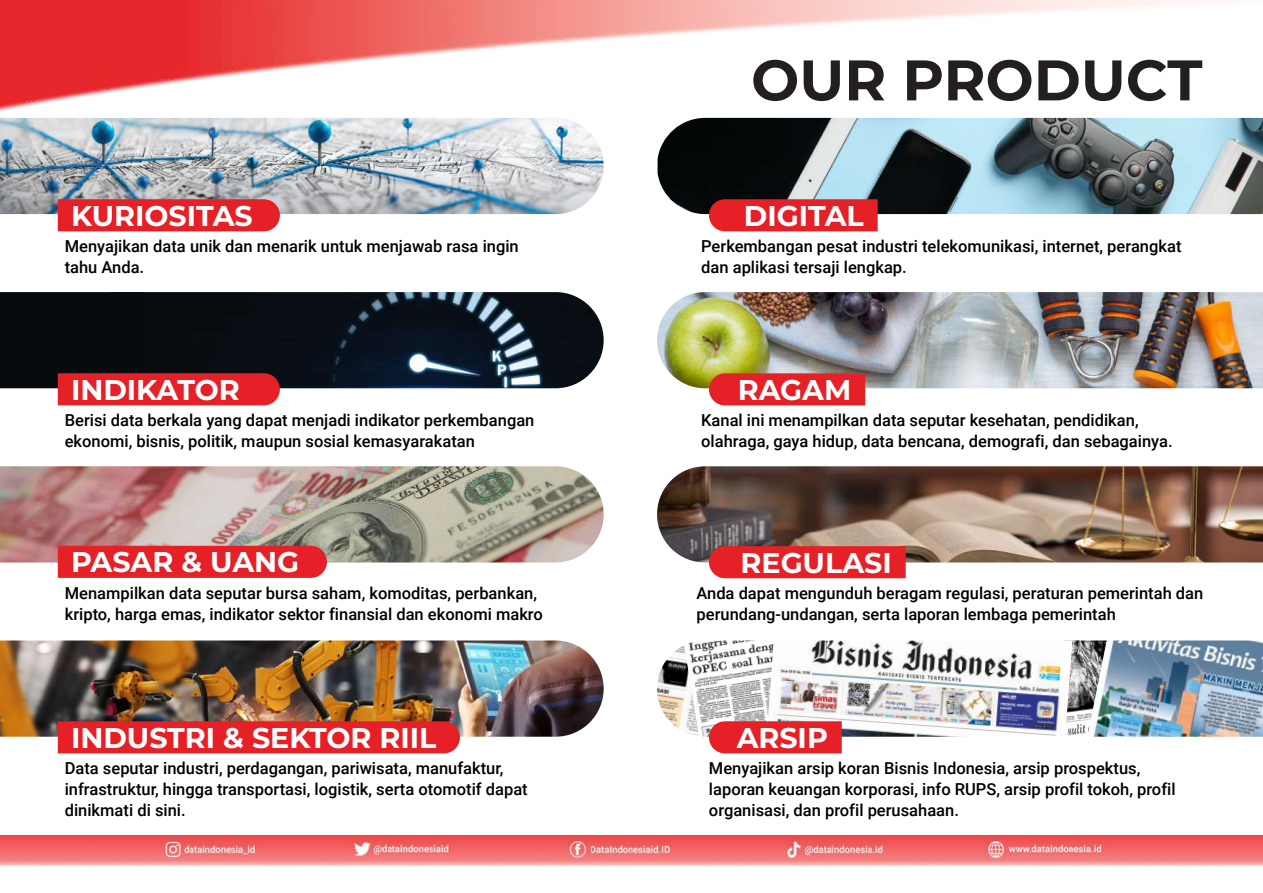
<style>
.page{position:relative;width:1263px;height:893px;background:#fff}
.page>*{position:absolute;margin:0;border:0;box-sizing:border-box;transform-origin:0 0}
.t1{font:700 57px "Montserrat";color:#231f20}
.t2{font:700 28.5px "Montserrat";color:#fff}
.t3{font:500 16.5px/21px "Roboto";color:#000}
</style>
<div class="page">
<img style="left:0;top:0;width:1206px;height:111px">
<img style="left:0;top:835px;width:1263px;height:31px">
<img style="left:0;top:118px;width:604px;height:96px">
<img style="left:143px;top:292px;width:461px;height:96px">
<div style="left:0;top:292px;width:143px;height:96px;background:#070b0e"></div>
<img style="left:0;top:466px;width:604px;height:96px">
<img style="left:0;top:640px;width:604px;height:97px">
<img style="left:657px;top:118px;width:606px;height:96px">
<img style="left:657px;top:292px;width:606px;height:96px">
<img style="left:657px;top:466px;width:606px;height:96px">
<img style="left:657px;top:650px;width:19px;height:77px">
<img style="left:1072px;top:640px;width:191px;height:97px">
<img style="left:676px;top:640px;width:68px;height:97px">
<img style="left:744px;top:640px;width:328px;height:97px">
<div style="left:58px;top:199px;width:222px;height:32px;background:#e52127"></div>
<div style="left:709px;top:199px;width:169px;height:32px;background:#e52127"></div>
<div style="left:709px;top:373px;width:156px;height:32px;background:#e52127"></div>
<div style="left:709px;top:546px;width:197px;height:32px;background:#e52127"></div>
<div style="left:709px;top:721px;width:133px;height:32px;background:#e52127"></div>
<div style="left:58px;top:373px;width:222px;height:32px;background:#e52127"></div>
<div style="left:58px;top:546px;width:269px;height:32px;background:#e52127"></div>
<div style="left:58px;top:721px;width:402px;height:32px;background:#e52127"></div>
<h1 class="t1" style="left:751px;top:42px;width:453px">OUR PRODUCT</h1>
<h2 class="t2" style="left:71px;top:197px;width:183px">KURIOSITAS</h2>
<h2 class="t2" style="left:744px;top:197px;width:121px">DIGITAL</h2>
<p class="t3" style="left:65px;top:235px;width:455px">Menyajikan data unik dan menarik untuk menjawab rasa ingin tahu Anda.</p>
<p class="t3" style="left:701px;top:235px;width:482px">Perkembangan pesat industri telekomunikasi, internet, perangkat dan aplikasi tersaji lengkap.</p>
<h2 class="t2" style="left:71px;top:371px;width:170px">INDIKATOR</h2>
<h2 class="t2" style="left:738px;top:371px;width:115px">RAGAM</h2>
<p class="t3" style="left:65px;top:409px;width:471px">Berisi data berkala yang dapat menjadi indikator perkembangan ekonomi, bisnis, politik, maupun sosial kemasyarakatan</p>
<p class="t3" style="left:701px;top:409px;width:473px">Kanal ini menampilkan data seputar kesehatan, pendidikan, olahraga, gaya hidup, data bencana, demografi, dan sebagainya.</p>
<h2 class="t2" style="left:71px;top:543px;width:230px">PASAR &amp; UANG</h2>
<h2 class="t2" style="left:740px;top:543px;width:153px">REGULASI</h2>
<p class="t3" style="left:65px;top:582px;width:480px">Menampilkan data seputar bursa saham, komoditas, perbankan, kripto, harga emas, indikator sektor finansial dan ekonomi makro</p>
<p class="t3" style="left:696px;top:582px;width:508px">Anda dapat mengunduh beragam regulasi, peraturan pemerintah dan perundang-undangan, serta laporan lembaga pemerintah</p>
<h2 class="t2" style="left:71px;top:719px;width:367px">INDUSTRI &amp; SEKTOR RIIL</h2>
<h2 class="t2" style="left:737px;top:719px;width:93px">ARSIP</h2>
<p class="t3" style="left:65px;top:757px;width:464px">Data seputar industri, perdagangan, pariwisata, manufaktur, infrastruktur, hingga transportasi, logistik, serta otomotif dapat dinikmati di sini.</p>
<p class="t3" style="left:709px;top:757px;width:468px">Menyajikan arsip koran Bisnis Indonesia, arsip prospektus, laporan keuangan korporasi, info RUPS, arsip profil tokoh, profil organisasi, dan profil perusahaan.</p>
</div>
